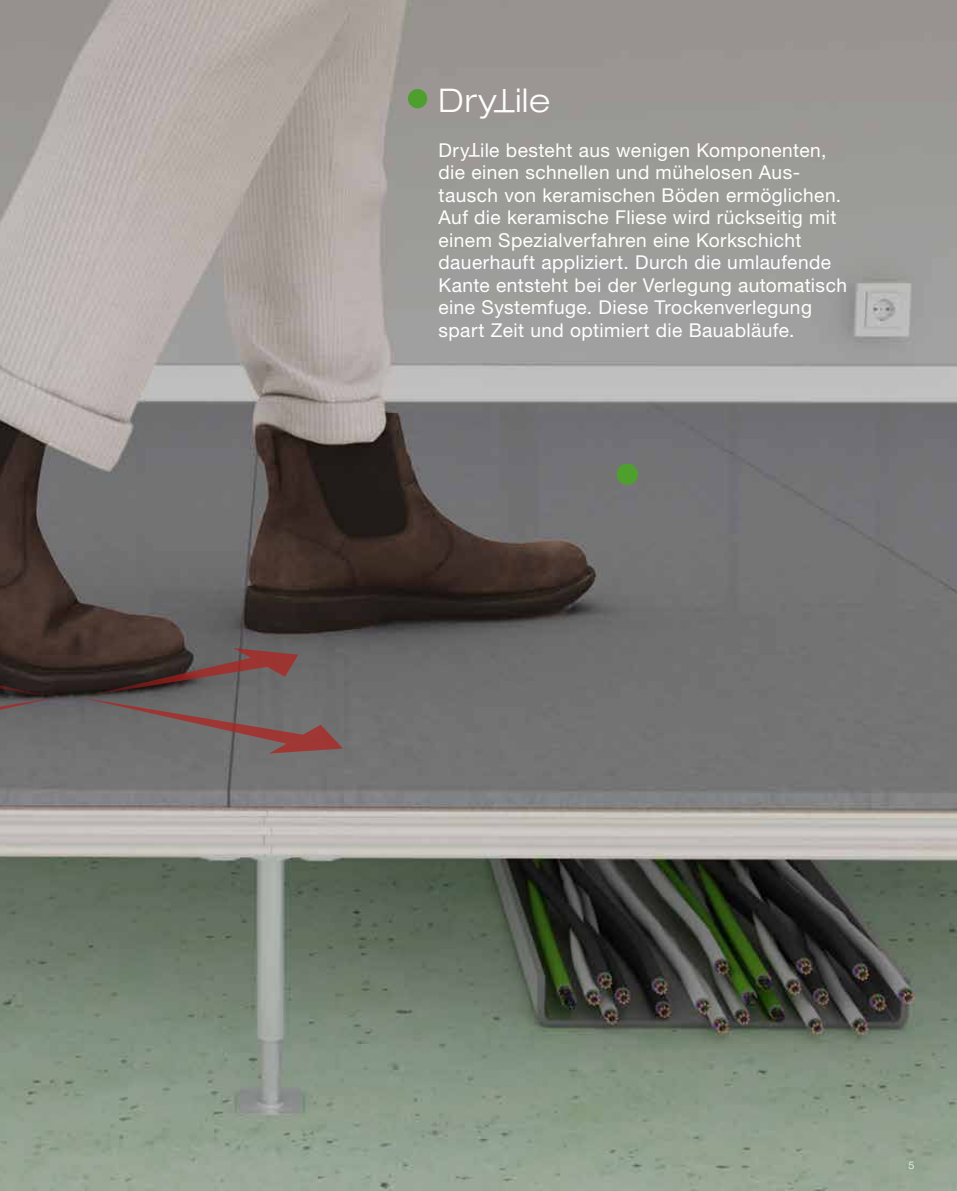
<style>
.page{position:relative;width:957px;height:1191px;background:#fff}
.page>*{position:absolute;margin:0;border:0;box-sizing:border-box;transform-origin:0 0}
.t1{font:300 expanded 32.7px "Helvetica Neue LT Pro";letter-spacing:.025em;color:#fff}
.t2{font:19.2px/22.5px "Helvetica Neue LT Pro";letter-spacing:.02em;color:#fff}
.t3{font:300 10.5px "Helvetica Neue LT Pro";color:#fff}
.s1{font-weight:700;font-stretch:normal;font-size:54px;color:#4f9f2e}
</style>
<div class="page">
<img style="left:0;top:0;width:957px;height:1191px">
<div style="left:617px;top:463px;width:21px;height:22px;background:#4f9f2e;border-radius:50%"></div>
<svg style="left:0;top:640px;width:369px;height:123px;background:#645857"></svg>
<svg style="left:494px;top:89px;width:20px;height:23px"></svg>
<svg style="left:469px;top:143px;width:10px;height:14px"></svg>
<h1 class="t1" style="left:404px;top:80px;width:94px"><span class="s1">•</span> Dry</h1>
<h1 class="t1" style="left:515px;top:80px;width:36px">ile</h1>
<p class="t2" style="left:438px;top:138px;width:33px">Dry</p>
<p class="t2" style="left:438px;top:138px;width:410px;text-indent:42px">ile besteht aus wenigen Komponenten, die einen schnellen und mühelosen Aus&shy;tausch von keramischen Böden ermöglichen.<br>Auf die keramische Fliese wird rückseitig mit einem Spezialverfahren eine Korkschicht dauerhauft appliziert. Durch die umlaufende Kante entsteht bei der Verlegung automatisch eine Systemfuge. Diese Trockenverlegung spart Zeit und optimiert die Bauabläufe.</p>
<p class="t3" style="left:908px;top:1158px;width:7px">5</p>
</div>
